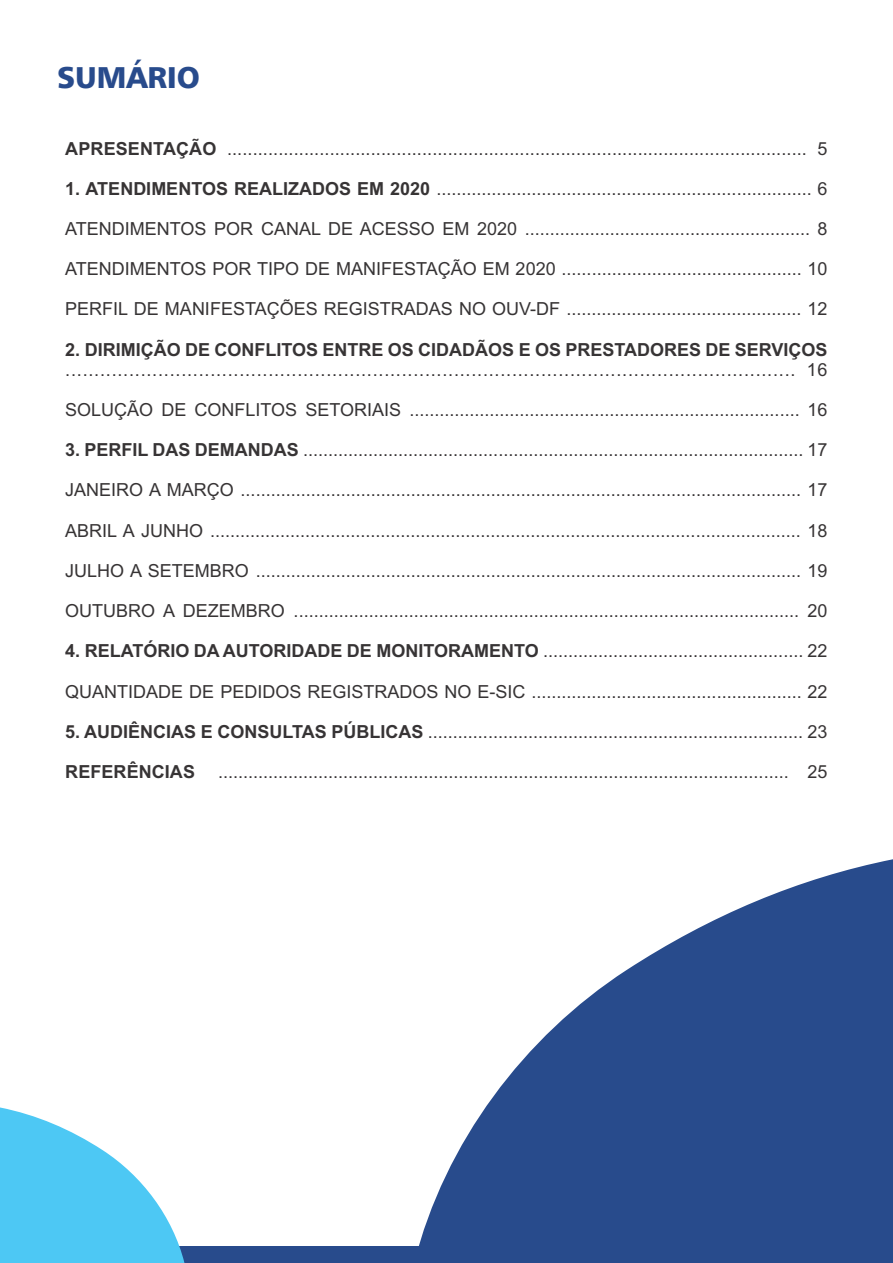
<style>
.page{position:relative;width:893px;height:1263px;background:#fff}
.page>*{position:absolute;margin:0;border:0;box-sizing:border-box;transform-origin:0 0}
.t1{font:30px "Humanist 777 BT Black B";color:#284b8c}
.t2{font:18px "Arial";color:#373435}
.t3{font:700 18px "Arial";color:#373435}
.s1{font-weight:700}
</style>
<div class="page">
<div style="left:0;top:1246px;width:893px;height:17px;background:#284b8c"></div>
<svg style="left:0;top:1107px;width:184px;height:156px"></svg>
<svg style="left:419px;top:859px;width:474px;height:387px;fill:#284b8c"></svg>
<h1 class="t1" style="left:57px;top:65px;width:144px">SUMÁRIO</h1>
<p class="t2" style="left:65px;top:141px;width:764px"><span class="s1">APRESENTAÇÃO</span> ................................................................................................................. 5</p>
<p class="t2" style="left:65px;top:182px;width:764px"><span class="s1">1. ATENDIMENTOS REALIZADOS EM 2020</span> ........................................................................... 6</p>
<p class="t2" style="left:65px;top:222px;width:764px">ATENDIMENTOS POR CANAL DE ACESSO EM 2020 ......................................................... 8</p>
<p class="t2" style="left:65px;top:262px;width:764px">ATENDIMENTOS POR TIPO DE MANIFESTAÇÃO EM 2020 ................................................ 10</p>
<p class="t2" style="left:65px;top:302px;width:764px">PERFIL DE MANIFESTAÇÕES REGISTRADAS NO OUV-DF ............................................... 12</p>
<p class="t3" style="left:65px;top:342px;width:764px">2. DIRIMIÇÃO DE CONFLITOS ENTRE OS CIDADÃOS E OS PRESTADORES DE SERVIÇOS</p>
<p class="t2" style="left:65px;top:363px;width:764px">.............................................................................................................................. 16</p>
<p class="t2" style="left:65px;top:403px;width:764px">SOLUÇÃO DE CONFLITOS SETORIAIS .............................................................................. 16</p>
<p class="t2" style="left:65px;top:443px;width:764px"><span class="s1">3. PERFIL DAS DEMANDAS</span> .................................................................................................... 17</p>
<p class="t2" style="left:65px;top:483px;width:764px">JANEIRO A MARÇO ................................................................................................................ 17</p>
<p class="t2" style="left:65px;top:523px;width:764px">ABRIL A JUNHO ...................................................................................................................... 18</p>
<p class="t2" style="left:65px;top:564px;width:764px">JULHO A SETEMBRO ............................................................................................................. 19</p>
<p class="t2" style="left:65px;top:604px;width:764px">OUTUBRO A DEZEMBRO ..................................................................................................... 20</p>
<p class="t2" style="left:65px;top:644px;width:764px"><span class="s1">4. RELATÓRIO DA AUTORIDADE DE MONITORAMENTO</span> .................................................... 22</p>
<p class="t2" style="left:65px;top:684px;width:764px">QUANTIDADE DE PEDIDOS REGISTRADOS NO E-SIC ...................................................... 22</p>
<p class="t2" style="left:65px;top:725px;width:764px"><span class="s1">5. AUDIÊNCIAS E CONSULTAS PÚBLICAS</span> ........................................................................... 23</p>
<p class="t3" style="left:65px;top:765px;width:131px">REFERÊNCIAS</p>
<p class="t2" style="left:218px;top:765px;width:611px">.................................................................................................................. 25</p>
</div>
